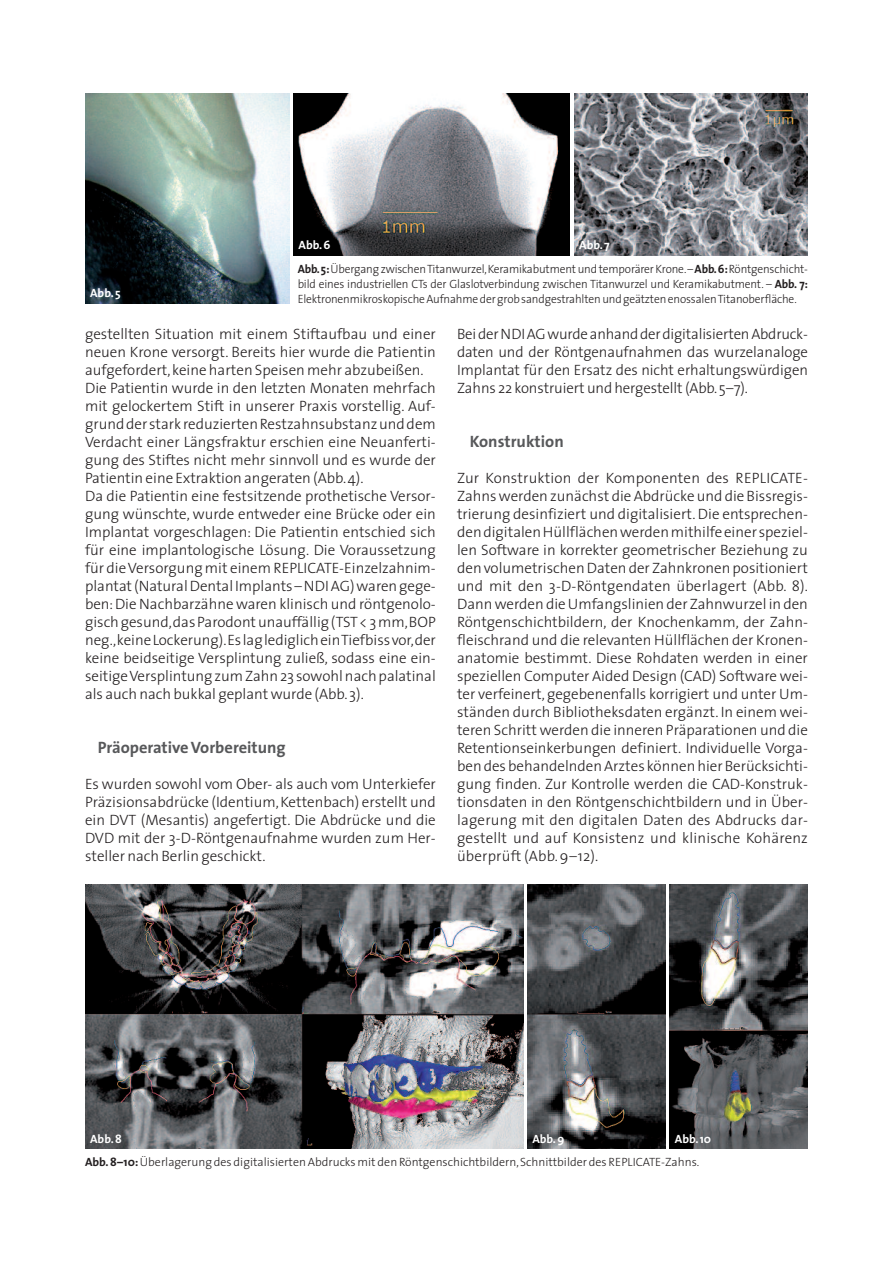
<style>
.page{position:relative;width:893px;height:1263px;background:#fff}
.page>*{position:absolute;margin:0;border:0;box-sizing:border-box;transform-origin:0 0}
.t1{font:700 16.5px "The Sans";color:#57585a}
.t2{font:300 15px/18px "The Sans";color:#231f20;text-align:justify}
.t3{font:300 12px/15px "The Sans";color:#231f20;text-align:justify;scale:.96 1}
.t4{font:300 12px/23.9px "The Sans";color:#231f20}
.t5{font:700 12px "The Sans";color:#fff}
.s1{font-weight:700}
.s2{font-weight:700;color:#fff}
</style>
<div class="page">
<img style="left:85px;top:94px;width:204px;height:209px">
<img style="left:293px;top:94px;width:277px;height:161px">
<img style="left:574px;top:94px;width:234px;height:161px">
<img style="left:85px;top:885px;width:438px;height:263px">
<img style="left:527px;top:885px;width:138px;height:263px">
<img style="left:670px;top:885px;width:138px;height:263px">
<p class="t5" style="left:90px;top:288px;width:32px">Abb.5</p>
<p class="t5" style="left:298px;top:240px;width:33px">Abb.6</p>
<p class="t5" style="left:579px;top:240px;width:32px">Abb.7</p>
<p class="t3" style="left:298px;top:263px;width:533px"><span class="s1">Abb.5:</span>ÜbergangzwischenTitanwurzel,Keramikabutmentund temporärerKrone.–<span class="s1">Abb.6:</span>Röntgenschicht&shy;bild eines industriellen CTs der Glaslotverbindung zwischen Titanwurzel und Keramikabutment. – <span class="s1">Abb. 7:<br></span>ElektronenmikroskopischeAufnahmedergrobsandgestrahltenundgeätztenenossalenTitanoberfläche.</p>
<p class="t2" style="left:85px;top:326px;width:352px;text-align:left">gestellten Situation mit einem Stiftaufbau und einer neuen Krone versorgt. Bereits hier wurde die Patientin aufgefordert,keine harten Speisen mehr abzubeißen.<br>Die Patientin wurde in den letzten Monaten mehrfach mit gelockertem Stift in unserer Praxis vorstellig. Auf&shy;grundder starkreduziertenRestzahnsubstanzunddem Verdacht einer Längsfraktur erschien eine Neuanferti&shy;gung des Stiftes nicht mehr sinnvoll und es wurde der Patientin eine Extraktion angeraten (Abb.4).<br>Da die Patientin eine festsitzende prothetische Versor&shy;gung wünschte, wurde entweder eine Brücke oder ein Implantat vorgeschlagen: Die Patientin entschied sich für eine implantologische Lösung. Die Voraussetzung für dieVersorgung mit einem REPLICATE-Einzelzahnim&shy;plantat(NaturalDentalImplants–NDIAG)warengege&shy;ben:Die Nachbarzähne waren klinisch und röntgenolo&shy;gischgesund,dasParodontunauffällig(TST&lt; 3mm,BOP neg.,keineLockerung).EslaglediglicheinTiefbissvor,der keine beidseitige Versplintung zuließ, sodass eine ein&shy;seitigeVersplintungzumZahn23 sowohlnachpalatinal als auch nach bukkal geplant wurde (Abb.3).</p>
<p class="t1" style="left:98px;top:740px;width:189px">PräoperativeVorbereitung</p>
<p class="t2" style="left:85px;top:776px;width:352px">Es wurden sowohl vom Ober- als auch vom Unterkiefer Präzisionsabdrücke (Identium,Kettenbach) erstellt und ein DVT (Mesantis) angefertigt. Die Abdrücke und die DVD mit der 3-D-Röntgenaufnahme wurden zum Her&shy;steller nach Berlin geschickt.</p>
<p class="t2" style="left:457px;top:326px;width:352px">BeiderNDIAGwurdeanhandderdigitalisiertenAbdruck&shy;daten und der Röntgenaufnahmen das wurzelanaloge Implantat für den Ersatz des nicht erhaltungswürdigen Zahns 22 konstruiert undhergestellt (Abb.5–7).</p>
<p class="t1" style="left:470px;top:434px;width:95px">Konstruktion</p>
<p class="t2" style="left:457px;top:470px;width:352px">Zur Konstruktion der Komponenten des REPLICATE-Zahnswerden zunächst dieAbdrücke und die Bissregis&shy;trierung desinfiziert und digitalisiert.Die entsprechen&shy;dendigitalenHüllflächenwerdenmithilfeeiner speziel&shy;len Software in korrekter geometrischer Beziehung zu den volumetrischenDaten der Zahnkronen positioniert und mit den 3-D-Röntgendaten überlagert (Abb. 8).<br>Dannwerden die Umfangslinien der Zahnwurzel in den Röntgenschichtbildern, der Knochenkamm, der Zahn&shy;fleischrand und die relevanten Hüllflächen der Kronen&shy;anatomie bestimmt. Diese Rohdaten werden in einer speziellen Computer Aided Design (CAD) Software wei&shy;ter verfeinert,gegebenenfalls korrigiert und unter Um&shy;ständen durch Bibliotheksdaten ergänzt. In einem wei&shy;teren Schritt werden die inneren Präparationen und die Retentionseinkerbungen definiert. Individuelle Vorga&shy;bendesbehandelndenArztes könnenhierBerücksichti&shy;gung finden. Zur Kontrolle werden die CAD-Konstruk&shy;tionsdaten in den Röntgenschichtbildern und in Über&shy;lagerung mit den digitalen Daten des Abdrucks dar&shy;gestellt und auf Konsistenz und klinische Kohärenz überprüft (Abb.9–12).</p>
<p class="t4" style="left:85px;top:1128px;width:628px;text-indent:590px"><span class="s2">Abb.10<br></span><span class="s1">Abb.8–10:</span>Überlagerung des digitalisierten Abdrucks mit den Röntgenschichtbildern,Schnittbilder des REPLICATE-Zahns.</p>
<p class="t5" style="left:90px;top:1134px;width:33px">Abb.8</p>
<p class="t5" style="left:532px;top:1134px;width:33px">Abb.9</p>
</div>
